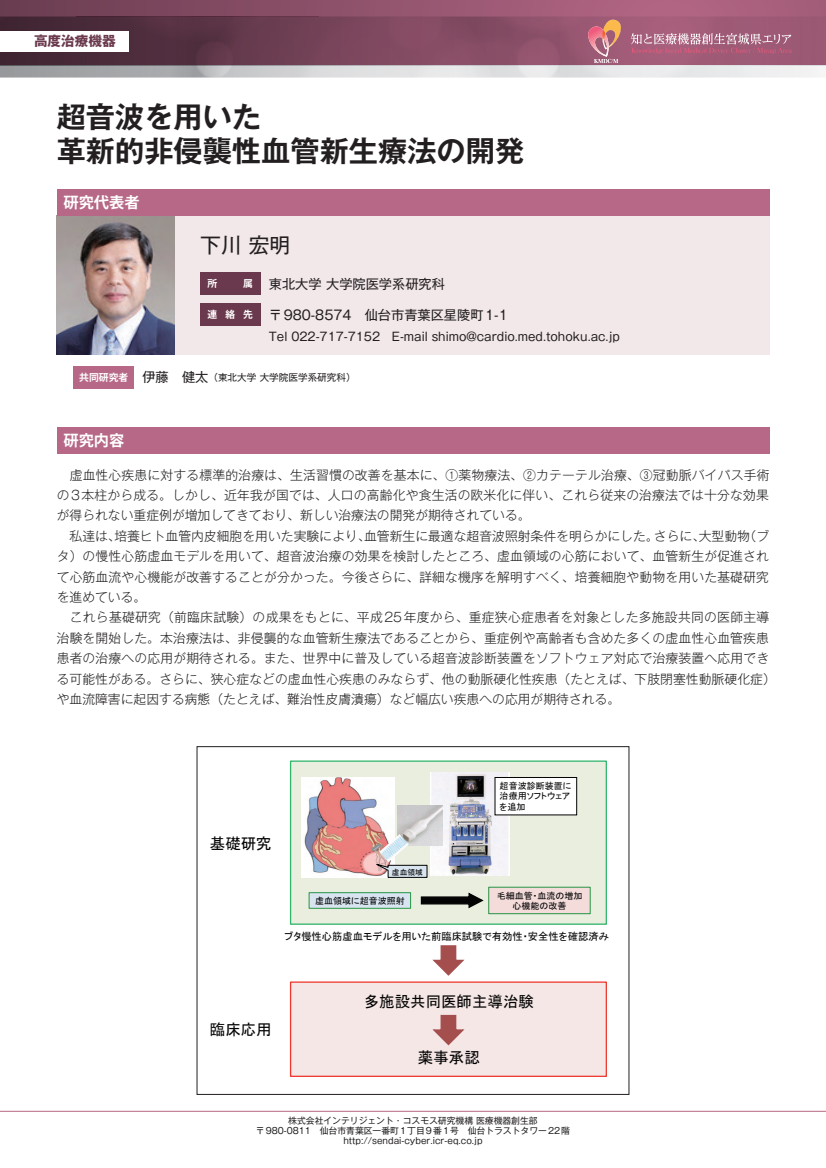
<style>
.page{position:relative;width:826px;height:1168px;background:#fff}
.page>*{position:absolute;margin:0;border:0;box-sizing:border-box;transform-origin:0 0}
.t1{font:700 29.2px/34.4px "Gothic MB101 Pr 6 De";color:#231f20}
.t2{font:20.8px "Gothic MB101 Pr 6";color:#231f20}
.t3{font:15.44px "MS P Gothic";color:#030303}
.t4{font:700 15.2px "Koz Go Pro";color:#fff}
.t5{font:700 13.6px "Gothic MB101 Pr 6";color:#6a394d}
.t6{font:13.2px "Gothic MB101 Pr 6";color:#231f20}
.t7{font:300 12.8px/20.4px "Gothic MB101 Pr 6";letter-spacing:.01em;color:#231f20}
.t8{font:11.8px "Gothic MB101 Pr 6";color:#231f20}
.t9{font:10.32px "MS P Gothic";color:#030303}
.t10{font:700 9.8px "Koz Go Pro";color:#fff}
.t11{font:9.6px "Gothic MB101 Pr 6";color:#231f20}
.t12{font:9px/10.6px "MS P Gothic";color:#030303;text-align:center}
.t13{font:8.8px/10px "Gothic MB101 Pr 6";color:#231f20;text-align:center}
.t14{font:7.72px "MS P Gothic";color:#030303}
.s1{font-size:13.2px}
</style>
<div class="page">
<div style="left:175px;top:215px;width:594px;height:140px;background:#f2e8ea"></div>
<svg style="left:0;top:0;width:825px;height:17px;background:#91536c"></svg>
<div style="left:200px;top:272px;width:60px;height:23px;background:#6a394d"></div>
<div style="left:200px;top:303px;width:60px;height:23px;background:#6a394d"></div>
<div style="left:74px;top:366px;width:60px;height:22px;background:#b66886"></div>
<hr style="left:0;top:1111px;width:825px;height:1px;background:#b66886">
<svg style="left:0;top:17px;width:825px;height:61px;background:#987181"></svg>
<img style="left:57px;top:215px;width:118px;height:140px">
<div style="left:290px;top:761px;width:316px;height:163px;background:#e9eede"></div>
<div style="left:290px;top:760px;width:317px;height:165px;border:1px solid #32b66d"></div>
<img style="left:302px;top:777px;width:92px;height:100px">
<svg style="left:370px;top:842px;width:9px;height:10px"></svg>
<svg style="left:373px;top:863px;width:54px;height:15px"></svg>
<img style="left:431px;top:772px;width:78px;height:103px">
<div style="left:290px;top:982px;width:316px;height:94px;background:#f6e7e7"></div>
<div style="left:290px;top:981px;width:317px;height:96px;border:1px solid #ee382e"></div>
<img style="left:397px;top:805px;width:45px;height:41px">
<svg style="left:420px;top:892px;width:64px;height:17px"></svg>
<div style="left:309px;top:893px;width:101px;height:15px;background:#d8e5f0"></div>
<div style="left:309px;top:892px;width:102px;height:16px;border:1px solid #289547"></div>
<div style="left:488px;top:887px;width:102px;height:27px;background:#f3dcda"></div>
<div style="left:488px;top:887px;width:102px;height:27px;border:1px solid #289547"></div>
<img style="left:379px;top:834px;width:29px;height:28px">
<div style="left:495px;top:777px;width:81px;height:38px;background:#fff"></div>
<div style="left:494px;top:777px;width:83px;height:38px;border:1px solid #030303"></div>
<svg style="left:432px;top:1014px;width:33px;height:32px"></svg>
<svg style="left:432px;top:945px;width:33px;height:31px"></svg>
<div style="left:197px;top:746px;width:432px;height:349px;border:1px solid #231f20"></div>
<div style="left:57px;top:189px;width:712px;height:26px;background:#b66886"></div>
<div style="left:57px;top:427px;width:712px;height:27px;background:#b66886"></div>
<p class="t5" style="left:34px;top:30px;width:83px">高度治療機器</p>
<h1 class="t1" style="left:57px;top:98px;width:469px">超音波を用いた<br>革新的非侵襲性血管新生療法の開発</h1>
<p class="t4" style="left:63px;top:193px;width:77px">研究代表者</p>
<p class="t10" style="left:79px;top:371px;width:51px">共同研究者</p>
<h2 class="t2" style="left:200px;top:228px;width:92px">下川 宏明</h2>
<p class="t6" style="left:269px;top:272px;width:177px">東北大学 大学院医学系研究科</p>
<p class="t6" style="left:269px;top:304px;width:240px">〒980-8574　仙台市青葉区星陵町1-1</p>
<p class="t8" style="left:269px;top:326px;width:352px">Tel 022-717-7152　E-mail shimo@cardio.med.tohoku.ac.jp</p>
<p class="t11" style="left:142px;top:369px;width:215px"><span class="s1">伊藤　健太</span>（東北大学 大学院医学系研究科）</p>
<p class="t10" style="left:207px;top:277px;width:47px">所　属</p>
<p class="t10" style="left:207px;top:308px;width:47px">連絡先</p>
<p class="t4" style="left:63px;top:431px;width:62px">研究内容</p>
<p class="t7" style="left:57px;top:463px;width:720px">　虚血性心疾患に対する標準的治療は、生活習慣の改善を基本に、①薬物療法、②カテーテル治療、③冠動脈バイパス手術の3本柱から成る。しかし、近年我が国では、人口の高齢化や食生活の欧米化に伴い、これら従来の治療法では十分な効果が得られない重症例が増加してきており、新しい治療法の開発が期待されている。<br>　私達は、培養ヒト血管内皮細胞を用いた実験により、血管新生に最適な超音波照射条件を明らかにした。さらに、大型動物（ブタ）の慢性心筋虚血モデルを用いて、超音波治療の効果を検討したところ、虚血領域の心筋において、血管新生が促進されて心筋血流や心機能が改善することが分かった。今後さらに、詳細な機序を解明すべく、培養細胞や動物を用いた基礎研究を進めている。<br>　これら基礎研究（前臨床試験）の成果をもとに、平成25年度から、重症狭心症患者を対象とした多施設共同の医師主導治験を開始した。本治療法は、非侵襲的な血管新生療法であることから、重症例や高齢者も含めた多くの虚血性心血管疾患患者の治療への応用が期待される。また、世界中に普及している超音波診断装置をソフトウェア対応で治療装置へ応用できる可能性がある。さらに、狭心症などの虚血性心疾患のみならず、他の動脈硬化性疾患（たとえば、下肢閉塞性動脈硬化症）や血流障害に起因する病態（たとえば、難治性皮膚潰瘍）など幅広い疾患への応用が期待される。</p>
<p class="t3" style="left:210px;top:835px;width:63px">基礎研究</p>
<p class="t12" style="left:499px;top:780px;width:73px;text-align:justify">超音波診断装置に治療用ソフトウェアを追加</p>
<p class="t14" style="left:392px;top:868px;width:32px">虚血領域</p>
<p class="t12" style="left:315px;top:895px;width:91px">虚血領域に超音波照射</p>
<p class="t12" style="left:496px;top:890px;width:87px;line-height:10.3px">毛細血管・血流の増加心機能の改善</p>
<p class="t9" style="left:284px;top:931px;width:326px">ブタ慢性心筋虚血モデルを用いた前臨床試験で有効性・安全性を確認済み</p>
<p class="t3" style="left:210px;top:1022px;width:63px">臨床応用</p>
<p class="t3" style="left:364px;top:994px;width:172px">多施設共同医師主導治験</p>
<p class="t3" style="left:418px;top:1049px;width:63px">薬事承認</p>
<p class="t13" style="left:256px;top:1115px;width:315px">株式会社インテリジェント・コスモス研究機構 医療機器創生部<br>〒980-0811　仙台市青葉区一番町1丁目9番1号　仙台トラストタワー22階http://sendai-cyber.icr-eq.co.jp</p>
</div>
